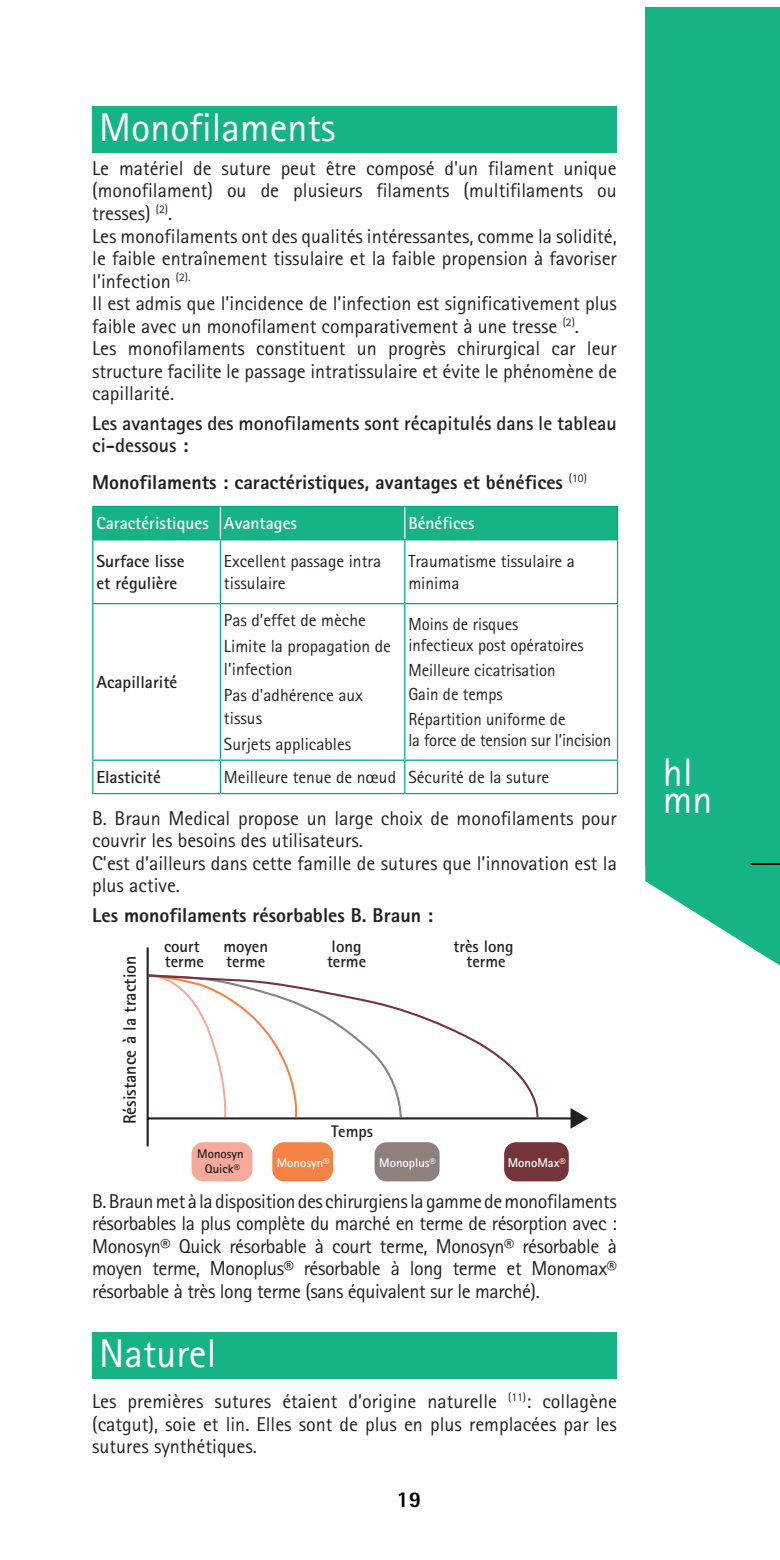
<style>
.page{position:relative;width:780px;height:1560px;background:#fff}
.page>*{position:absolute;margin:0;border:0;box-sizing:border-box;transform-origin:0 0}
._01_Variable_cover_heading__21_24pt{font:40px "Rotis Sans Serif Pro";color:#fff}
.t1{font:800 22.5px "Rotis Sans Serif Pro";color:#000}
._01_Variable_cover_heading__21_24pt-2{font:20px/22.5px "Rotis Sans Serif Pro";color:#231f20;text-align:justify}
._01_Variable_cover_heading__21_24pt-3{font:800 20px "Rotis Sans Serif Pro";color:#231f20}
._01_Variable_cover_heading__21_24pt-4{font:700 20px/22.5px "Rotis Sans Serif Pro";color:#231f20}
.t2{font:700 17.75px "Rotis Sans Serif Pro";color:#231f20}
._01_Variable_cover_heading__21_24pt-5{font:17.5px/22.5px "Rotis Sans Serif Pro";color:#231f20}
._01_Variable_cover_heading__21_24pt-6{font:17.5px/21px "Rotis Sans Serif Pro";color:#231f20;scale:.96 1}
._01_Variable_cover_heading__21_24pt-7{font:700 17.5px/22.5px "Rotis Sans Serif Pro";color:#231f20}
._01_Variable_cover_heading__21_24pt-8{font:700 17.5px "Rotis Sans Serif Pro";color:#fff}
.t3{font:700 16.75px/14.8px "Rotis Sans Serif Pro";color:#231f20}
.t4{font:700 12.5px "Rotis Sans Serif Pro";color:#fff}
.t5{font:700 12.5px/15px "Rotis Sans Serif Pro";color:#231f20;text-align:center}
</style>
<div class="page">
<div style="left:92px;top:106px;width:525px;height:46px;background:#16b484"></div>
<div style="left:93px;top:507px;width:524px;height:32px;background:#16b484"></div>
<svg style="left:93px;top:540px;width:524px;height:252px"></svg>
<hr style="left:92px;top:507px;width:1px;height:32px;background:#00a78e">
<hr style="left:92px;top:506px;width:128px;height:1px;background:#00a78e">
<hr style="left:220px;top:507px;width:1px;height:32px;background:#fff">
<hr style="left:220px;top:506px;width:185px;height:1px;background:#00a78e">
<hr style="left:404px;top:507px;width:1px;height:32px;background:#fff">
<hr style="left:617px;top:507px;width:1px;height:32px;background:#00a78e">
<hr style="left:405px;top:506px;width:213px;height:1px;background:#00a78e">
<hr style="left:92px;top:540px;width:1px;height:63px;background:#00a78e">
<hr style="left:92px;top:539px;width:128px;height:1px;background:#00a78e">
<hr style="left:220px;top:540px;width:1px;height:63px;background:#00a78e">
<hr style="left:220px;top:539px;width:185px;height:1px;background:#00a78e">
<hr style="left:404px;top:540px;width:1px;height:63px;background:#00a78e">
<hr style="left:617px;top:540px;width:1px;height:63px;background:#00a78e">
<hr style="left:405px;top:539px;width:213px;height:1px;background:#00a78e">
<hr style="left:92px;top:604px;width:1px;height:155px;background:#00a78e">
<hr style="left:92px;top:603px;width:128px;height:1px;background:#00a78e">
<hr style="left:220px;top:604px;width:1px;height:155px;background:#00a78e">
<hr style="left:220px;top:603px;width:185px;height:1px;background:#00a78e">
<hr style="left:404px;top:604px;width:1px;height:155px;background:#00a78e">
<hr style="left:617px;top:604px;width:1px;height:155px;background:#00a78e">
<hr style="left:405px;top:603px;width:213px;height:1px;background:#00a78e">
<hr style="left:92px;top:760px;width:1px;height:32px;background:#00a78e">
<hr style="left:92px;top:759px;width:128px;height:1px;background:#00a78e">
<hr style="left:92px;top:792px;width:128px;height:2px;background:#00a78e">
<hr style="left:220px;top:760px;width:1px;height:32px;background:#00a78e">
<hr style="left:220px;top:759px;width:185px;height:1px;background:#00a78e">
<hr style="left:220px;top:792px;width:185px;height:2px;background:#00a78e">
<hr style="left:404px;top:760px;width:1px;height:32px;background:#00a78e">
<hr style="left:617px;top:760px;width:1px;height:32px;background:#00a78e">
<hr style="left:405px;top:759px;width:213px;height:1px;background:#00a78e">
<hr style="left:405px;top:792px;width:213px;height:2px;background:#00a78e">
<svg style="left:149px;top:974px;width:390px;height:143px"></svg>
<hr style="left:148px;top:1117px;width:430px;height:2px;background:#231f20">
<hr style="left:147px;top:947px;width:2px;height:199px;background:#231f20">
<svg style="left:570px;top:1108px;width:18px;height:20px"></svg>
<div style="left:191px;top:1142px;width:61px;height:39px;background:#f7aa9b;border-radius:12px"></div>
<div style="left:272px;top:1142px;width:61px;height:39px;background:#f58345;border-radius:12px"></div>
<div style="left:374px;top:1142px;width:65px;height:39px;background:#8e807c;border-radius:12px"></div>
<div style="left:504px;top:1142px;width:64px;height:39px;background:#743439;border-radius:12px"></div>
<div style="left:92px;top:1332px;width:525px;height:46px;background:#16b484"></div>
<div style="left:645px;top:7px;width:135px;height:857px;background:#16b484"></div>
<svg style="left:645px;top:863px;width:135px;height:102px"></svg>
<p class="_01_Variable_cover_heading__21_24pt" style="left:99px;top:104px;width:238px">Monofilaments</p>
<p class="_01_Variable_cover_heading__21_24pt-2" style="left:92px;top:157px;width:526px">Le matériel de suture peut être composé d'un filament unique (monofilament) ou de plusieurs filaments (multifilaments ou tresses) <sup>(2)</sup>.</p>
<p class="_01_Variable_cover_heading__21_24pt-2" style="left:92px;top:225px;width:526px">Les monofilaments ont des qualités intéressantes, comme la solidité, le faible entraînement tissulaire et la faible propension à favoriser l’infection <sup>(2).</sup></p>
<p class="_01_Variable_cover_heading__21_24pt-2" style="left:92px;top:292px;width:526px">Il est admis que l’incidence de l’infection est significativement plus faible avec un monofilament comparativement à une tresse <sup>(2)</sup>.</p>
<p class="_01_Variable_cover_heading__21_24pt-2" style="left:92px;top:337px;width:526px">Les monofilaments constituent un progrès chirurgical car leur structure facilite le passage intratissulaire et évite le phénomène de capillarité.</p>
<p class="_01_Variable_cover_heading__21_24pt-4" style="left:92px;top:411px;width:526px">Les avantages des monofilaments sont récapitulés dans le tableau ci-dessous :</p>
<p class="_01_Variable_cover_heading__21_24pt-3" style="left:92px;top:469px;width:496px">Monofilaments : caractéristiques, avantages et bénéfices <sup>(10)</sup></p>
<p class="_01_Variable_cover_heading__21_24pt-8" style="left:96px;top:512px;width:114px">Caractéristiques</p>
<p class="_01_Variable_cover_heading__21_24pt-8" style="left:224px;top:512px;width:74px">Avantages</p>
<p class="_01_Variable_cover_heading__21_24pt-8" style="left:408px;top:512px;width:68px">Bénéfices</p>
<p class="_01_Variable_cover_heading__21_24pt-7" style="left:96px;top:549px;width:90px">Surface lisse et régulière</p>
<p class="_01_Variable_cover_heading__21_24pt-5" style="left:224px;top:549px;width:159px">Excellent passage intra tissulaire</p>
<p class="_01_Variable_cover_heading__21_24pt-5" style="left:408px;top:549px;width:168px">Traumatisme tissulaire a minima</p>
<p class="_01_Variable_cover_heading__21_24pt-7" style="left:96px;top:670px;width:82px">Acapillarité</p>
<p class="_01_Variable_cover_heading__21_24pt-5" style="left:224px;top:609px;width:143px">Pas d’effet de mèche</p>
<p class="_01_Variable_cover_heading__21_24pt-5" style="left:224px;top:635px;width:168px">Limite la propagation de l’infection</p>
<p class="_01_Variable_cover_heading__21_24pt-5" style="left:224px;top:684px;width:140px">Pas d'adhérence aux tissus</p>
<p class="_01_Variable_cover_heading__21_24pt-5" style="left:224px;top:732px;width:129px">Surjets applicables</p>
<p class="_01_Variable_cover_heading__21_24pt-6" style="left:408px;top:613px;width:184px">Moins de risques infectieux post opératoires</p>
<p class="_01_Variable_cover_heading__21_24pt-6" style="left:408px;top:659px;width:155px">Meilleure cicatrisation</p>
<p class="_01_Variable_cover_heading__21_24pt-6" style="left:408px;top:684px;width:100px">Gain de temps</p>
<p class="_01_Variable_cover_heading__21_24pt-6" style="left:408px;top:708px;width:213px">Répartition uniforme de<br>la force de tension sur l’incision</p>
<p class="_01_Variable_cover_heading__21_24pt-7" style="left:96px;top:765px;width:66px">Elasticité</p>
<p class="_01_Variable_cover_heading__21_24pt-5" style="left:224px;top:765px;width:174px">Meilleure tenue de nœud</p>
<p class="_01_Variable_cover_heading__21_24pt-5" style="left:408px;top:765px;width:142px">Sécurité de la suture</p>
<p class="_01_Variable_cover_heading__21_24pt-2" style="left:92px;top:806px;width:526px">B. Braun Medical propose un large choix de monofilaments pour couvrir les besoins des utilisateurs.</p>
<p class="_01_Variable_cover_heading__21_24pt-2" style="left:92px;top:851px;width:526px">C’est d’ailleurs dans cette famille de sutures que l’innovation est la plus active.</p>
<p class="_01_Variable_cover_heading__21_24pt-3" style="left:92px;top:902px;width:342px">Les monofilaments résorbables B. Braun :</p>
<p class="t3" style="left:164px;top:938px;width:41px">court terme</p>
<p class="t3" style="left:223px;top:938px;width:46px">moyen terme</p>
<p class="t3" style="left:327px;top:938px;width:41px">long terme</p>
<p class="t3" style="left:453px;top:938px;width:62px;text-align:center">très long terme</p>
<p class="t2" style="left:119px;top:1124px;width:170px;rotate:-90deg">Résistance à la traction</p>
<p class="t3" style="left:331px;top:1123px;width:43px">Temps</p>
<p class="t5" style="left:197px;top:1146px;width:48px">Monosyn<br>Quick®</p>
<p class="t4" style="left:277px;top:1154px;width:54px">Monosyn®</p>
<p class="t4" style="left:379px;top:1154px;width:58px">Monoplus®</p>
<p class="t4" style="left:507px;top:1154px;width:60px">MonoMax®</p>
<p class="_01_Variable_cover_heading__21_24pt-2" style="left:92px;top:1189px;width:526px">B. Braun met à la disposition des chirurgiens la gamme de monofilaments résorbables la plus complète du marché en terme de résorption avec :<br>Monosyn® Quick résorbable à court terme, Monosyn® résorbable à moyen terme, Monoplus® résorbable à long terme et Monomax® résorbable à très long terme (sans équivalent sur le marché).</p>
<p class="_01_Variable_cover_heading__21_24pt" style="left:99px;top:1329px;width:119px">Naturel</p>
<p class="_01_Variable_cover_heading__21_24pt-2" style="left:92px;top:1389px;width:526px">Les premières sutures étaient d’origine naturelle <sup>(11)</sup>: collagène (catgut), soie et lin. Elles sont de plus en plus remplacées par les sutures synthétiques.</p>
<p class="t1" style="left:396px;top:1485px;width:27px">19</p>
<p class="_01_Variable_cover_heading__21_24pt" style="left:663px;top:748px;width:31px">hl</p>
<p class="_01_Variable_cover_heading__21_24pt" style="left:663px;top:775px;width:51px">mn</p>
</div>
